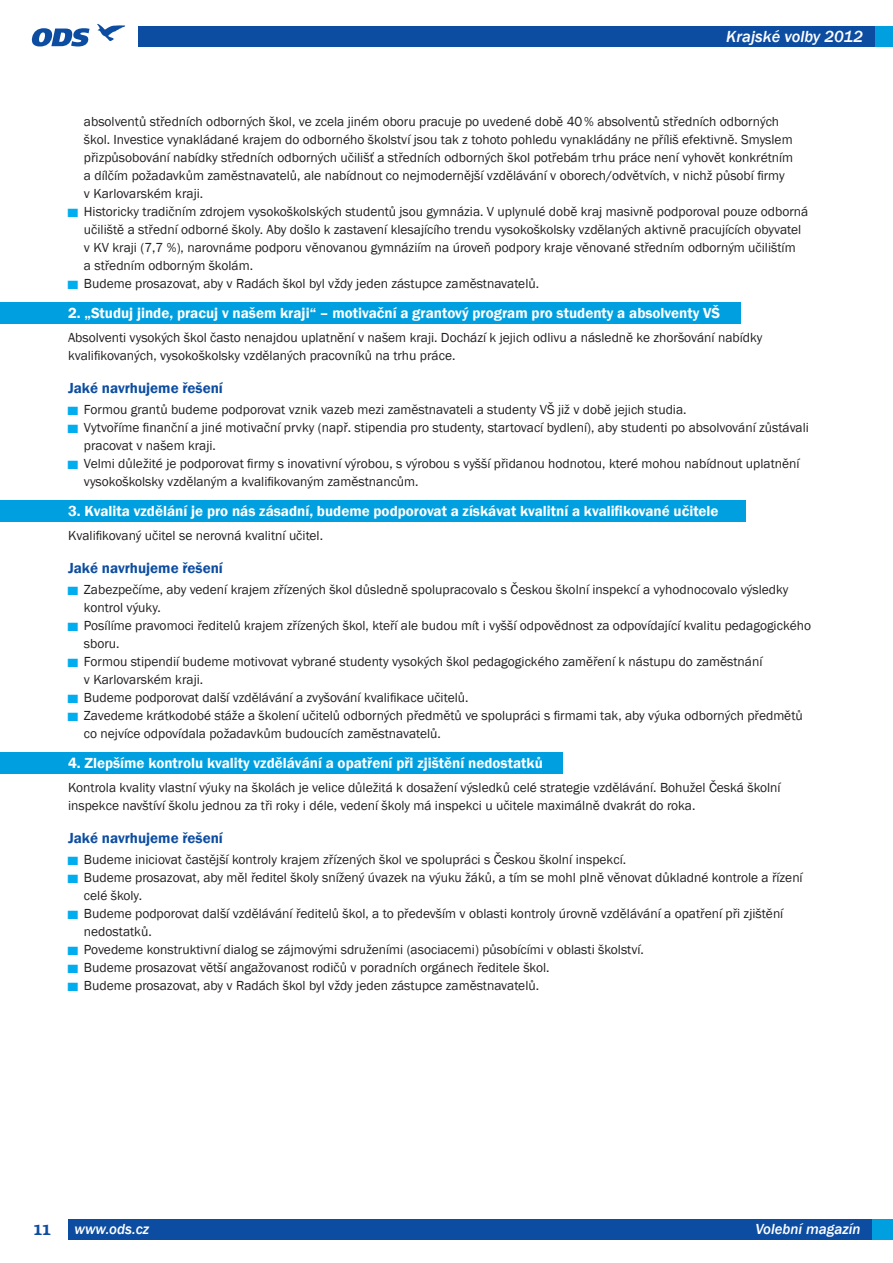
<style>
.page{position:relative;width:893px;height:1263px;background:#fff}
.page>*{position:absolute;margin:0;border:0;box-sizing:border-box;transform-origin:0 0}
.t1{font:500 18px "Fedra Serif A Pro";color:#0d4da1}
.t2{font:italic 500 16.5px "Franklin Gothic";color:#fff}
.t3{font:600 15px "Franklin Gothic";color:#fff}
.t4{font:600 15px "Franklin Gothic";color:#0d4da1}
.t5{font:italic 500 15px "Franklin Gothic";color:#fff}
.t6{font:13.5px/18px "Franklin Gothic";color:#231f20}
.s1{color:#00aeef}
</style>
<div class="page">
<div style="left:0;top:303px;width:741px;height:21px;background:#009fdf"></div>
<div style="left:0;top:501px;width:745px;height:21px;background:#009fdf"></div>
<div style="left:0;top:753px;width:563px;height:21px;background:#009fdf"></div>
<svg style="left:31px;top:24px;width:94px;height:23px"></svg>
<div style="left:68px;top:1219px;width:812px;height:21px;background:#0d4da1"></div>
<div style="left:873px;top:1219px;width:20px;height:21px;background:#009fdf"></div>
<div style="left:138px;top:27px;width:753px;height:20px;background:#0d4da1"></div>
<div style="left:875px;top:27px;width:18px;height:20px;background:#009fdf"></div>
<p class="t2" style="left:726px;top:26px;width:138px">Krajské volby 2012</p>
<p class="t6" style="left:84px;top:112px;width:697px">absolventů středních odborných škol, ve zcela jiném oboru pracuje po uvedené době 40 % absolventů středních odborných</p>
<p class="t6" style="left:84px;top:130px;width:710px">škol. Investice vynakládané krajem do odborného školství jsou tak z tohoto pohledu vynakládány ne příliš efektivně. Smyslem</p>
<p class="t6" style="left:84px;top:148px;width:711px">přizpůsobování nabídky středních odborných učilišť a středních odborných škol potřebám trhu práce není vyhovět konkrétním</p>
<p class="t6" style="left:84px;top:166px;width:702px">a dílčím požadavkům zaměstnavatelů, ale nabídnout co nejmodernější vzdělávání v oborech/odvětvích, v nichž působí firmy</p>
<p class="t6" style="left:84px;top:184px;width:121px">v Karlovarském kraji.</p>
<p class="t6" style="left:68px;top:202px;width:742px"><span class="s1">▀</span> Historicky tradičním zdrojem vysokoškolských studentů jsou gymnázia. V uplynulé době kraj masivně podporoval pouze odborná</p>
<p class="t6" style="left:84px;top:220px;width:719px">učiliště a střední odborné školy. Aby došlo k zastavení klesajícího trendu vysokoškolsky vzdělaných aktivně pracujících obyvatel</p>
<p class="t6" style="left:84px;top:238px;width:713px">v KV kraji (7,7 %), narovnáme podporu věnovanou gymnáziím na úroveň podpory kraje věnované středním odborným učilištím</p>
<p class="t6" style="left:84px;top:256px;width:171px">a středním odborným školám.</p>
<p class="t6" style="left:68px;top:274px;width:473px"><span class="s1">▀</span> Budeme prosazovat, aby v Radách škol byl vždy jeden zástupce zaměstnavatelů.</p>
<p class="t3" style="left:68px;top:304px;width:654px">2. „Studuj jinde, pracuj v našem kraji“ – motivační a grantový program pro studenty a absolventy VŠ</p>
<p class="t6" style="left:68px;top:328px;width:696px">Absolventi vysokých škol často nenajdou uplatnění v našem kraji. Dochází k jejich odlivu a následně ke zhoršování nabídky kvalifikovaných, vysokoškolsky vzdělaných pracovníků na trhu práce.</p>
<p class="t4" style="left:68px;top:379px;width:156px">Jaké navrhujeme řešení</p>
<p class="t6" style="left:68px;top:400px;width:620px"><span class="s1">▀</span> Formou grantů budeme podporovat vznik vazeb mezi zaměstnavateli a studenty VŠ již v době jejich studia.</p>
<p class="t6" style="left:68px;top:418px;width:742px"><span class="s1">▀</span> Vytvoříme finanční a jiné motivační prvky (např. stipendia pro studenty, startovací bydlení), aby studenti po absolvování zůstávali</p>
<p class="t6" style="left:84px;top:436px;width:133px">pracovat v našem kraji.</p>
<p class="t6" style="left:68px;top:454px;width:733px"><span class="s1">▀</span> Velmi důležité je podporovat firmy s inovativní výrobou, s výrobou s vyšší přidanou hodnotou, které mohou nabídnout uplatnění</p>
<p class="t6" style="left:84px;top:472px;width:336px">vysokoškolsky vzdělaným a kvalifikovaným zaměstnancům.</p>
<p class="t3" style="left:68px;top:502px;width:652px">3. Kvalita vzdělání je pro nás zásadní, budeme podporovat a získávat kvalitní a kvalifikované učitele</p>
<p class="t6" style="left:68px;top:526px;width:257px">Kvalifikovaný učitel se nerovná kvalitní učitel.</p>
<p class="t4" style="left:68px;top:559px;width:156px">Jaké navrhujeme řešení</p>
<p class="t6" style="left:68px;top:580px;width:722px"><span class="s1">▀</span> Zabezpečíme, aby vedení krajem zřízených škol důsledně spolupracovalo s Českou školní inspekcí a vyhodnocovalo výsledky</p>
<p class="t6" style="left:84px;top:598px;width:78px">kontrol výuky.</p>
<p class="t6" style="left:68px;top:616px;width:745px"><span class="s1">▀</span> Posílíme pravomoci ředitelů krajem zřízených škol, kteří ale budou mít i vyšší odpovědnost za odpovídající kvalitu pedagogického</p>
<p class="t6" style="left:84px;top:634px;width:37px">sboru.</p>
<p class="t6" style="left:68px;top:652px;width:696px"><span class="s1">▀</span> Formou stipendií budeme motivovat vybrané studenty vysokých škol pedagogického zaměření k nástupu do zaměstnání</p>
<p class="t6" style="left:84px;top:670px;width:121px">v Karlovarském kraji.</p>
<p class="t6" style="left:68px;top:688px;width:402px"><span class="s1">▀</span> Budeme podporovat další vzdělávání a zvyšování kvalifikace učitelů.</p>
<p class="t6" style="left:68px;top:706px;width:736px"><span class="s1">▀</span> Zavedeme krátkodobé stáže a školení učitelů odborných předmětů ve spolupráci s firmami tak, aby výuka odborných předmětů</p>
<p class="t6" style="left:84px;top:724px;width:358px">co nejvíce odpovídala požadavkům budoucích zaměstnavatelů.</p>
<p class="t3" style="left:68px;top:754px;width:476px">4. Zlepšíme kontrolu kvality vzdělávání a opatření při zjištění nedostatků</p>
<p class="t6" style="left:68px;top:778px;width:714px">Kontrola kvality vlastní výuky na školách je velice důležitá k dosažení výsledků celé strategie vzdělávání. Bohužel Česká školní inspekce navštíví školu jednou za tři roky i déle, vedení školy má inspekci u učitele maximálně dvakrát do roka.</p>
<p class="t4" style="left:68px;top:829px;width:156px">Jaké navrhujeme řešení</p>
<p class="t6" style="left:68px;top:850px;width:560px"><span class="s1">▀</span> Budeme iniciovat častější kontroly krajem zřízených škol ve spolupráci s Českou školní inspekcí.</p>
<p class="t6" style="left:68px;top:868px;width:736px"><span class="s1">▀</span> Budeme prosazovat, aby měl ředitel školy snížený úvazek na výuku žáků, a tím se mohl plně věnovat důkladné kontrole a řízení</p>
<p class="t6" style="left:84px;top:886px;width:60px">celé školy.</p>
<p class="t6" style="left:68px;top:904px;width:717px"><span class="s1">▀</span> Budeme podporovat další vzdělávání ředitelů škol, a to především v oblasti kontroly úrovně vzdělávání a opatření při zjištění</p>
<p class="t6" style="left:84px;top:922px;width:69px">nedostatků.</p>
<p class="t6" style="left:68px;top:940px;width:577px"><span class="s1">▀</span> Povedeme konstruktivní dialog se zájmovými sdruženími (asociacemi) působícími v oblasti školství.</p>
<p class="t6" style="left:68px;top:958px;width:483px"><span class="s1">▀</span> Budeme prosazovat větší angažovanost rodičů v poradních orgánech ředitele škol.</p>
<p class="t6" style="left:68px;top:976px;width:473px"><span class="s1">▀</span> Budeme prosazovat, aby v Radách škol byl vždy jeden zástupce zaměstnavatelů.</p>
<h1 class="t1" style="left:33px;top:1218px;width:19px">11</h1>
<p class="t5" style="left:75px;top:1220px;width:76px">www.ods.cz</p>
<p class="t5" style="left:755px;top:1220px;width:107px">Volební magazín</p>
</div>
